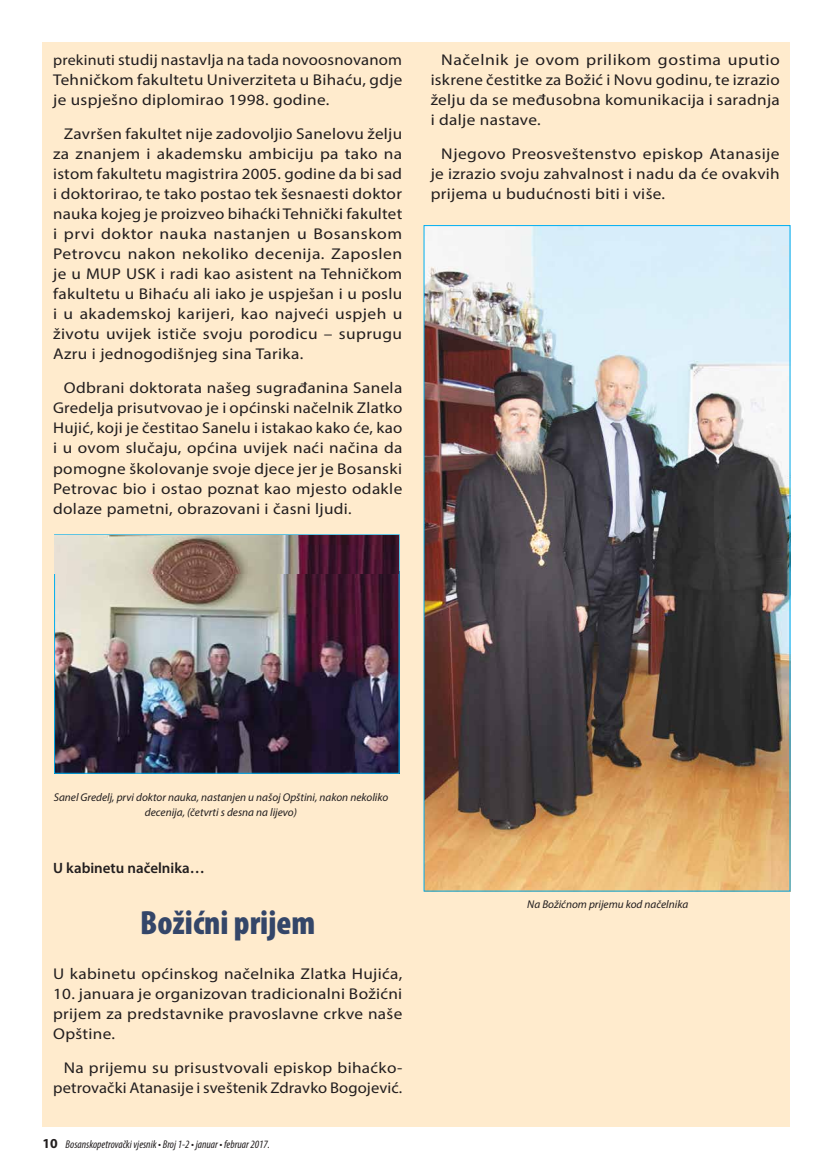
<style>
.page{position:relative;width:833px;height:1170px;background:#fff}
.page>*{position:absolute;margin:0;border:0;box-sizing:border-box;transform-origin:0 0}
.t1{font:900 condensed 33.75px "Myriad Pro";color:#344669}
.t2{font:15.62px/20px "Myriad Pro";letter-spacing:.02em;color:#221e1f;text-align:justify;scale:1.1 1}
.t3{font:15.62px/20px "Myriad Pro";letter-spacing:.02em;color:#221e1f;text-align:justify;scale:1.13 1}
.t4{font:15.62px/20px "Myriad Pro";letter-spacing:.02em;color:#221e1f;text-align:justify;scale:1.07 1}
.t5{font:15.62px/20px "Myriad Pro";letter-spacing:.02em;color:#221e1f;text-align:justify;scale:1.12 1}
.t6{font:600 15px "Myriad Pro";color:#221e1f}
.t7{font:italic 11.25px/15px "Myriad Pro";color:#221e1f;text-align:center}
.t8{font:italic condensed 11.25px "Myriad Pro";color:#221e1f}
.s1{font-size:15px}
.s2{font-weight:700;font-style:normal;font-stretch:normal;font-size:13.75px}
</style>
<div class="page">
<div style="left:43px;top:43px;width:747px;height:1084px;background:#ffebcd"></div>
<img style="left:425px;top:227px;width:363px;height:662px">
<img style="left:56px;top:573px;width:341px;height:198px">
<img style="left:55px;top:535px;width:343px;height:38px">
<p class="t4" style="left:53px;top:49px;width:328px"><span class="s1">prekinuti</span> studij nastavlja na tada novoosnovanom Tehničkom fakultetu Univerziteta u Bihaću, gdje je uspješno diplomirao 1998. godine.</p>
<p class="t2" style="left:53px;top:124px;width:319px;text-indent:11px">Završen fakultet nije zadovoljio Sanelovu želju za znanjem i akademsku ambiciju pa tako na istom fakultetu magistrira 2005. godine da bi sad i doktorirao, te tako postao tek šesnaesti doktor nauka kojeg je proizveo bihaćki Tehnički fakultet i prvi doktor nauka nastanjen u Bosanskom Petrovcu nakon nekoliko decenija. Zaposlen je u MUP USK i radi kao asistent na Tehničkom fakultetu u Bihaću ali iako je uspješan i u poslu i u akademskoj karijeri, kao najveći uspjeh u životu uvijek ističe svoju porodicu – suprugu Azru i jednogodišnjeg sina Tarika.</p>
<p class="t2" style="left:53px;top:378px;width:319px;text-indent:11px">Odbrani doktorata našeg sugrađanina Sanela Gredelja prisutvovao je i općinski načelnik Zlatko Hujić, koji je čestitao Sanelu i istakao kako će, kao i u ovom slučaju, općina uvijek naći načina da pomogne školovanje svoje djece jer je Bosanski Petrovac bio i ostao poznat kao mjesto odakle dolaze pametni, obrazovani i časni ljudi<span class="s1">.</span></p>
<p class="t3" style="left:431px;top:49px;width:310px;text-indent:11px">Načelnik je ovom prilikom gostima uputio iskrene čestitke za Božić i Novu godinu, te izrazio želju da se međusobna komunikacija i saradnja i dalje nastave.</p>
<p class="t5" style="left:431px;top:144px;width:313px;text-indent:11px">Njegovo Preosveštenstvo episkop Atanasije je izrazio svoju zahvalnost i nadu da će ovakvih prijema u budućnosti biti i više.</p>
<p class="t7" style="left:54px;top:789px;width:336px">Sanel Gredelj, prvi doktor nauka, nastanjen u našoj Opštini, nakon nekoliko decenija, (četvrti s desna na lijevo)</p>
<p class="t6" style="left:53px;top:858px;width:153px">U kabinetu načelnika…</p>
<h1 class="t1" style="left:140px;top:900px;width:177px">Božićni prijem</h1>
<p class="t2" style="left:53px;top:963px;width:319px">U kabinetu općinskog načelnika Zlatka Hujića,</p>
<p class="t2" style="left:53px;top:983px;width:319px">10. januara je organizovan tradicionalni Božićni prijem za predstavnike pravoslavne crkve naše Opštine.</p>
<p class="t2" style="left:53px;top:1057px;width:319px;text-align:right">Na prijemu su prisustvovali episkop bihaćko&shy;petrovački Atanasije i sveštenik Zdravko Bogojević.</p>
<p class="t8" style="left:43px;top:1137px;width:229px"><span class="s2">10</span> Bosanskopetrovački vjesnik • Broj 1-2 • januar • februar 2017.</p>
<p class="t7" style="left:527px;top:896px;width:162px">Na Božićnom prijemu kod načelnika</p>
</div>
